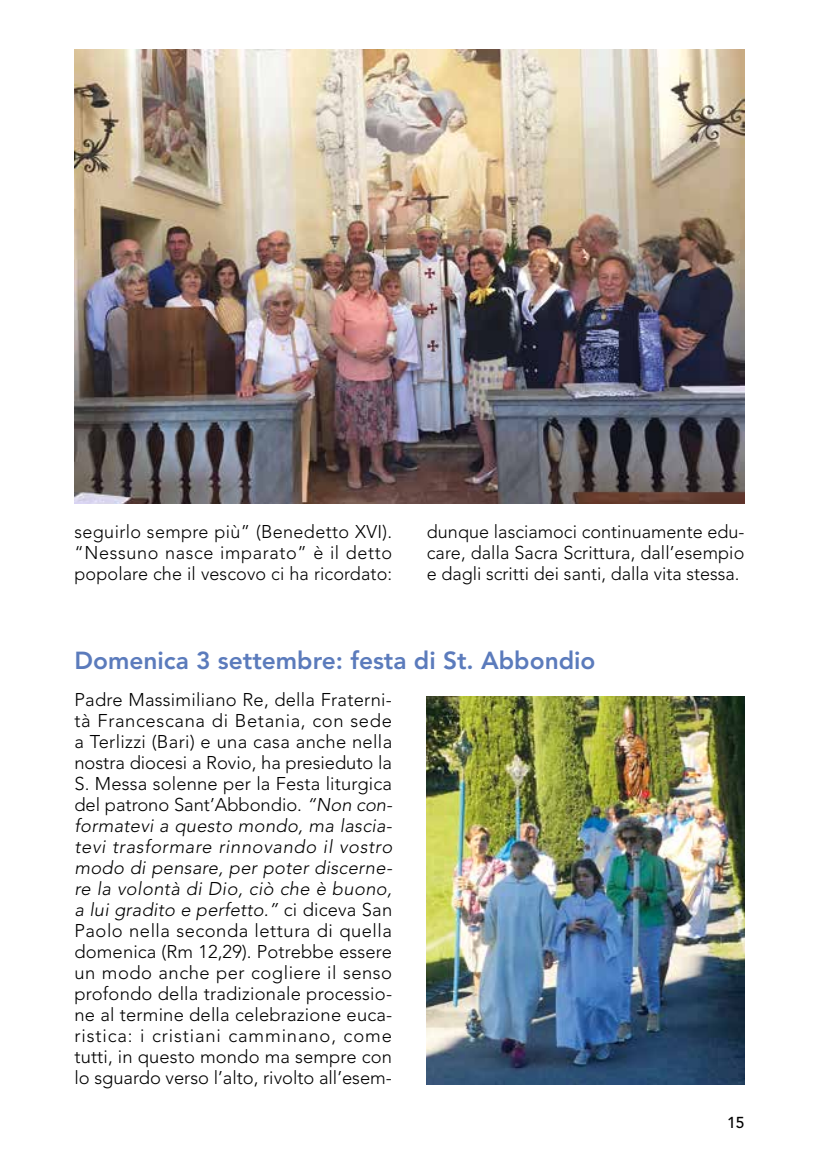
<style>
.page{position:relative;width:819px;height:1166px;background:#fff}
.page>*{position:absolute;margin:0;border:0;box-sizing:border-box;transform-origin:0 0}
.t1{font:800 24.5px "Avenir";color:#5b7bbc}
.t2{font:300 18.38px/21px "Avenir";letter-spacing:.005em;color:#000;text-align:justify}
.t3{font:500 15.75px "Avenir";color:#000}
.s1{font-style:italic}
</style>
<div class="page">
<img style="left:74px;top:50px;width:670px;height:453px">
<img style="left:427px;top:696px;width:317px;height:388px">
<p class="t2" style="left:74px;top:521px;width:319px">seguirlo sempre più” (Benedetto XVI). “Nessuno nasce imparato” è il detto popolare che il vescovo ci ha ricordato:</p>
<p class="t2" style="left:427px;top:521px;width:319px">dunque lasciamoci continuamente edu&shy;care, dalla Sacra Scrittura, dall’esempio e dagli scritti dei santi, dalla vita stessa.</p>
<h1 class="t1" style="left:74px;top:646px;width:522px">Domenica 3 settembre: festa di St. Abbondio</h1>
<p class="t2" style="left:74px;top:689px;width:319px">Padre Massimiliano Re, della Fraterni&shy;tà Francescana di Betania, con sede a Terlizzi (Bari) e una casa anche nella nostra diocesi a Rovio, ha presieduto la S. Messa solenne per la Festa liturgica del patrono Sant’Abbondio. <span class="s1">“Non con&shy;formatevi a questo mondo, ma lascia&shy;tevi trasformare rinnovando il vostro modo di pensare, per poter discerne&shy;re la volontà di Dio, ciò che è buono, a lui gradito e perfetto.”</span> ci diceva San Paolo nella seconda lettura di quella domenica (Rm 12,29). Potrebbe essere un modo anche per cogliere il senso profondo della tradizionale processio&shy;ne al termine della celebrazione euca&shy;ristica: i cristiani camminano, come tutti, in questo mondo ma sempre con lo sguardo verso l’alto, rivolto all’esem-</p>
<p class="t3" style="left:727px;top:1114px;width:19px">15</p>
</div>
